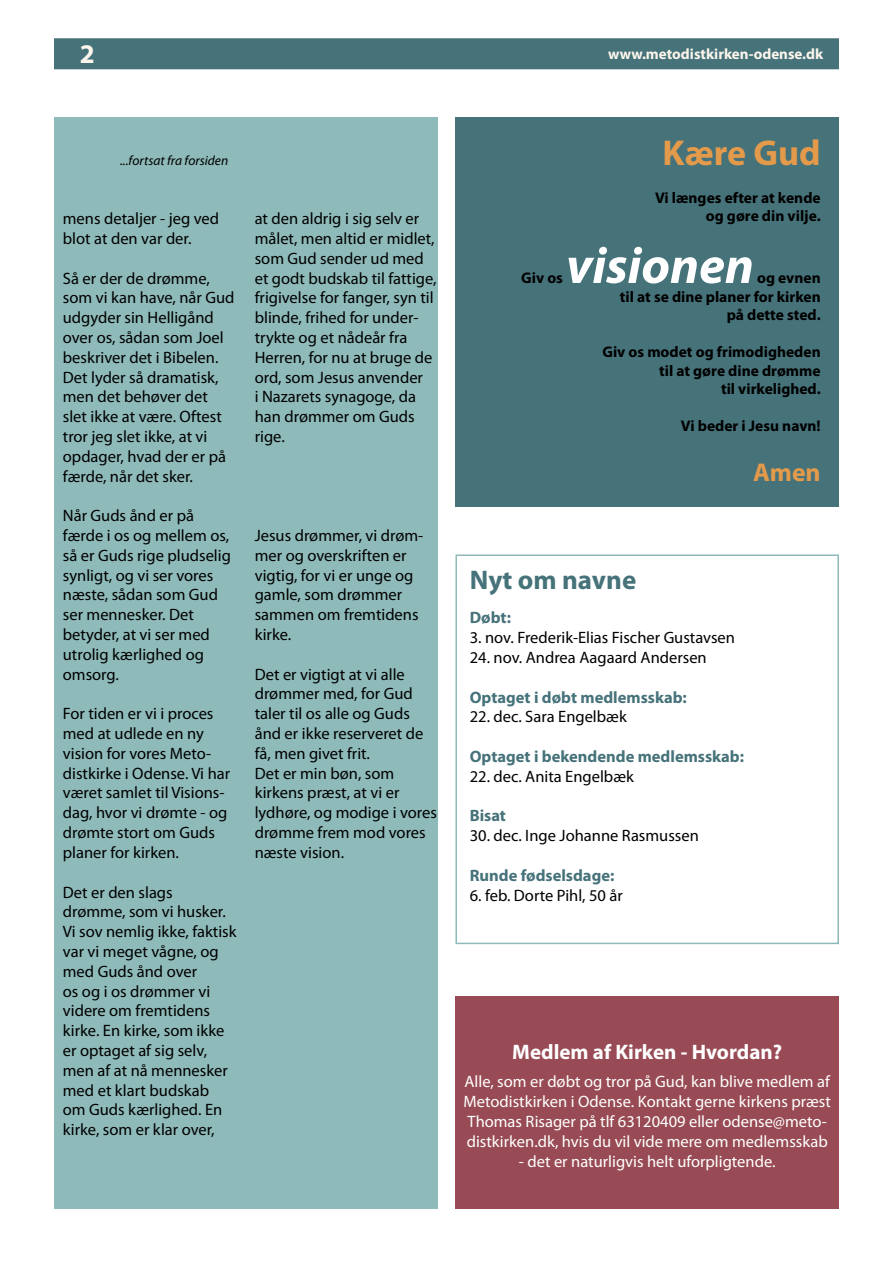
<style>
.page{position:relative;width:893px;height:1263px;background:#fff}
.page>*{position:absolute;margin:0;border:0;box-sizing:border-box;transform-origin:0 0}
.t1{font:italic 700 51.6px "Myriad Pro";color:#fff}
.t2{font:700 36px "Myriad Pro";color:#e49a4b}
.t3{font:700 27px "Myriad Pro";color:#46727a}
.t4{font:700 27px "Myriad Pro";color:#fcf6ec}
.t5{font:700 25.8px "Myriad Pro";color:#e49a4b}
.t6{font:700 21px "Myriad Pro";color:#fff}
.t7{font:16.5px/19.8px "Myriad Pro";color:#000}
.t8{font:16.5px/19.8px "Myriad Pro";color:#fff}
.t9{font:700 16.5px "Myriad Pro";color:#46727a}
.t10{font:700 15.45px/18.6px "Myriad Pro";color:#000;text-align:right}
.t11{font:700 15px "Myriad Pro";color:#fcf6ec}
.t12{font:italic 13.5px "Myriad Pro";color:#000}
</style>
<div class="page">
<div style="left:54px;top:38px;width:785px;height:31px;background:#46727a;border:2px solid #46727a"></div>
<div style="left:455px;top:554px;width:384px;height:390px;border:2px solid #8ebab9"></div>
<div style="left:455px;top:997px;width:384px;height:212px;background:#984b54"></div>
<div style="left:54px;top:117px;width:383px;height:1092px;background:#8ebab9"></div>
<div style="left:455px;top:117px;width:384px;height:390px;background:#46727a"></div>
<h3 class="t4" style="left:80px;top:36px;width:16px">2</h3>
<p class="t11" style="left:608px;top:44px;width:217px">www.metodistkirken-odense.dk</p>
<p class="t12" style="left:120px;top:152px;width:110px">...fortsat fra forsiden</p>
<p class="t7" style="left:63px;top:209px;width:158px">mens detaljer - jeg ved blot at den var der.</p>
<p class="t7" style="left:63px;top:268px;width:173px">Så er der de drømme, som vi kan have, når Gud udgyder sin Helligånd over os, sådan som Joel beskriver det i Bibelen.<br>Det lyder så dramatisk, men det behøver det slet ikke at være. Oftest tror jeg slet ikke, at vi opdager, hvad der er på færde, når det sker.</p>
<p class="t7" style="left:63px;top:506px;width:170px">Når Guds ånd er på færde i os og mellem os, så er Guds rige pludselig synligt, og vi ser vores næste, sådan som Gud ser mennesker. Det betyder, at vi ser med utrolig kærlighed og omsorg.</p>
<p class="t7" style="left:63px;top:704px;width:169px">For tiden er vi i proces med at udlede en ny vision for vores Meto&shy;distkirke i Odense. Vi har været samlet til Visions&shy;dag, hvor vi drømte - og drømte stort om Guds planer for kirken.</p>
<p class="t7" style="left:63px;top:882px;width:175px">Det er den slags drømme, som vi husker.<br>Vi sov nemlig ikke, faktisk var vi meget vågne, og med Guds ånd over<br>os og i os drømmer vi videre om fremtidens kirke. En kirke, som ikke er optaget af sig selv, men af at nå mennesker med et klart budskab<br>om Guds kærlighed. En kirke, som er klar over,</p>
<p class="t7" style="left:255px;top:209px;width:183px">at den aldrig i sig selv er målet, men altid er midlet, som Gud sender ud med et godt budskab til fattige, frigivelse for fanger, syn til blinde, frihed for under&shy;trykte og et nådeår fra<br>Herren, for nu at bruge de ord, som Jesus anvender<br>i Nazarets synagoge, da han drømmer om Guds rige.</p>
<p class="t7" style="left:255px;top:525px;width:170px">Jesus drømmer, vi drøm&shy;mer og overskriften er vigtig, for vi er unge og gamle, som drømmer sammen om fremtidens kirke.</p>
<p class="t7" style="left:255px;top:664px;width:184px">Det er vigtigt at vi alle drømmer med, for Gud taler til os alle og Guds ånd er ikke reserveret de få, men givet frit.<br>Det er min bøn, som kirkens præst, at vi er lydhøre, og modige i vores drømme frem mod vores næste vision.</p>
<h2 class="t2" style="left:663px;top:130px;width:160px">Kære Gud</h2>
<p class="t10" style="left:655px;top:188px;width:167px">Vi længes efter at kende og gøre din vilje.</p>
<h1 class="t1" style="left:566px;top:232px;width:189px">visionen</h1>
<p class="t10" style="left:521px;top:268px;width:43px">Giv os</p>
<p class="t10" style="left:620px;top:268px;width:202px">og evnen<br>til at se dine planer for kirken på dette sted.</p>
<p class="t10" style="left:602px;top:342px;width:220px">Giv os modet og frimodigheden til at gøre dine drømme<br>til virkelighed.</p>
<p class="t10" style="left:681px;top:416px;width:141px">Vi beder i Jesu navn!</p>
<h3 class="t5" style="left:753px;top:455px;width:69px">Amen</h3>
<h3 class="t3" style="left:470px;top:562px;width:168px">Nyt om navne</h3>
<p class="t9" style="left:470px;top:607px;width:43px">Døbt:</p>
<p class="t7" style="left:470px;top:627px;width:267px">3. nov. Frederik-Elias Fischer Gustavsen</p>
<p class="t7" style="left:470px;top:647px;width:239px">24. nov. Andrea Aagaard Andersen</p>
<p class="t9" style="left:470px;top:686px;width:219px">Optaget i døbt medlemsskab:</p>
<p class="t7" style="left:470px;top:707px;width:158px">22. dec. Sara Engelbæk</p>
<p class="t9" style="left:470px;top:746px;width:276px">Optaget i bekendende medlemsskab:</p>
<p class="t7" style="left:470px;top:766px;width:166px">22. dec. Anita Engelbæk</p>
<p class="t9" style="left:470px;top:805px;width:38px">Bisat</p>
<p class="t7" style="left:470px;top:825px;width:231px">30. dec. Inge Johanne Rasmussen</p>
<p class="t9" style="left:470px;top:864px;width:146px">Runde fødselsdage:</p>
<p class="t7" style="left:470px;top:885px;width:155px">6. feb. Dorte Pihl, 50 år</p>
<p class="t6" style="left:512px;top:1038px;width:271px">Medlem af Kirken - Hvordan?</p>
<p class="t8" style="left:464px;top:1072px;width:369px">Alle, som er døbt og tror på Gud, kan blive medlem af Metodistkirken i Odense. Kontakt gerne kirkens præst Thomas Risager på tlf 63120409 eller odense@meto&shy;distkirken.dk, hvis du vil vide mere om medlemsskab</p>
<p class="t8" style="left:519px;top:1151px;width:258px">- det er naturligvis helt uforpligtende.</p>
</div>
